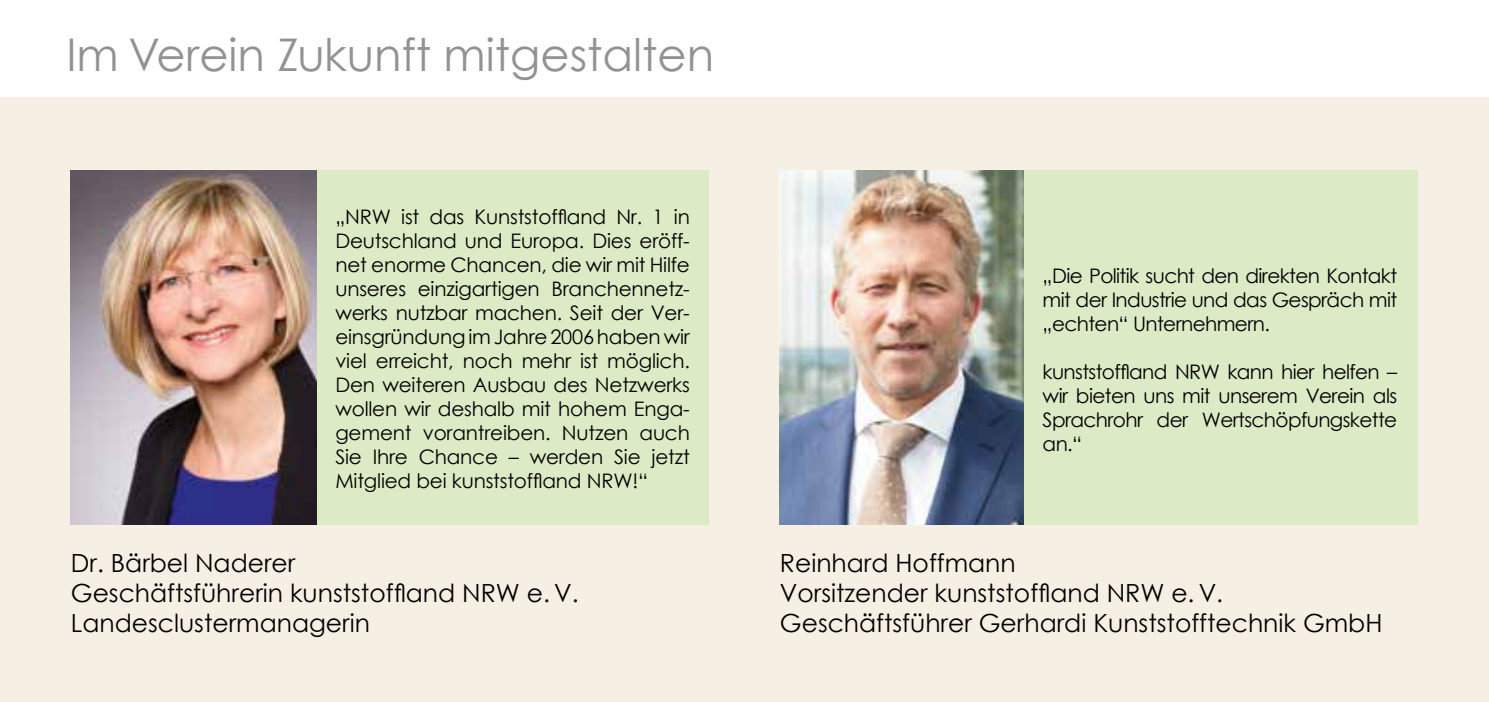
<style>
.page{position:relative;width:1489px;height:702px;background:#fff}
.page>*{position:absolute;margin:0;border:0;box-sizing:border-box;transform-origin:0 0}
.t1{font:45px "Century Gothic";color:#929292}
.t2{font:25px/30px "Century Gothic";color:#000}
.t3{font:20px/24px "Century Gothic";letter-spacing:-.03em;color:#000;text-align:justify}
</style>
<div class="page">
<div style="left:0;top:97px;width:1488px;height:605px;background:#f6efe3"></div>
<div style="left:73px;top:170px;width:636px;height:354px;background:#dceac5"></div>
<img style="left:71px;top:170px;width:245px;height:354px">
<div style="left:782px;top:170px;width:635px;height:354px;background:#dceac5"></div>
<img style="left:780px;top:170px;width:243px;height:354px">
<h1 class="t1" style="left:66px;top:24px;width:649px">Im Verein Zukunft mitgestalten</h1>
<p class="t3" style="left:335px;top:205px;width:356px">„NRW ist das Kunststoffland Nr. 1 in Deutschland und Europa. Dies eröff&shy;net enorme Chancen, die wir mit Hilfe unseres einzigartigen Branchennetz&shy;werks nutzbar machen. Seit der Ver&shy;einsgründung im Jahre 2006 haben wir viel erreicht, noch mehr ist möglich.<br>Den weiteren Ausbau des Netzwerks wollen wir deshalb mit hohem Enga&shy;gement vorantreiben. Nutzen auch Sie Ihre Chance – werden Sie jetzt Mitglied bei kunststoffland NRW!“</p>
<p class="t3" style="left:1042px;top:263px;width:356px">„Die Politik sucht den direkten Kontakt mit der Industrie und das Gespräch mit „echten“ Unternehmern.</p>
<p class="t3" style="left:1042px;top:359px;width:356px">kunststoffland NRW kann hier helfen – wir bieten uns mit unserem Verein als Sprachrohr der Wertschöpfungskette an.“</p>
<p class="t2" style="left:71px;top:547px;width:509px">Dr. Bärbel Naderer<br>Geschäftsführerin kunststoffland NRW e. V.<br>Landesclustermanagerin</p>
<p class="t2" style="left:780px;top:547px;width:604px">Reinhard Hoffmann<br>Vorsitzender kunststoffland NRW e. V.<br>Geschäftsführer Gerhardi Kunststofftechnik GmbH</p>
</div>
